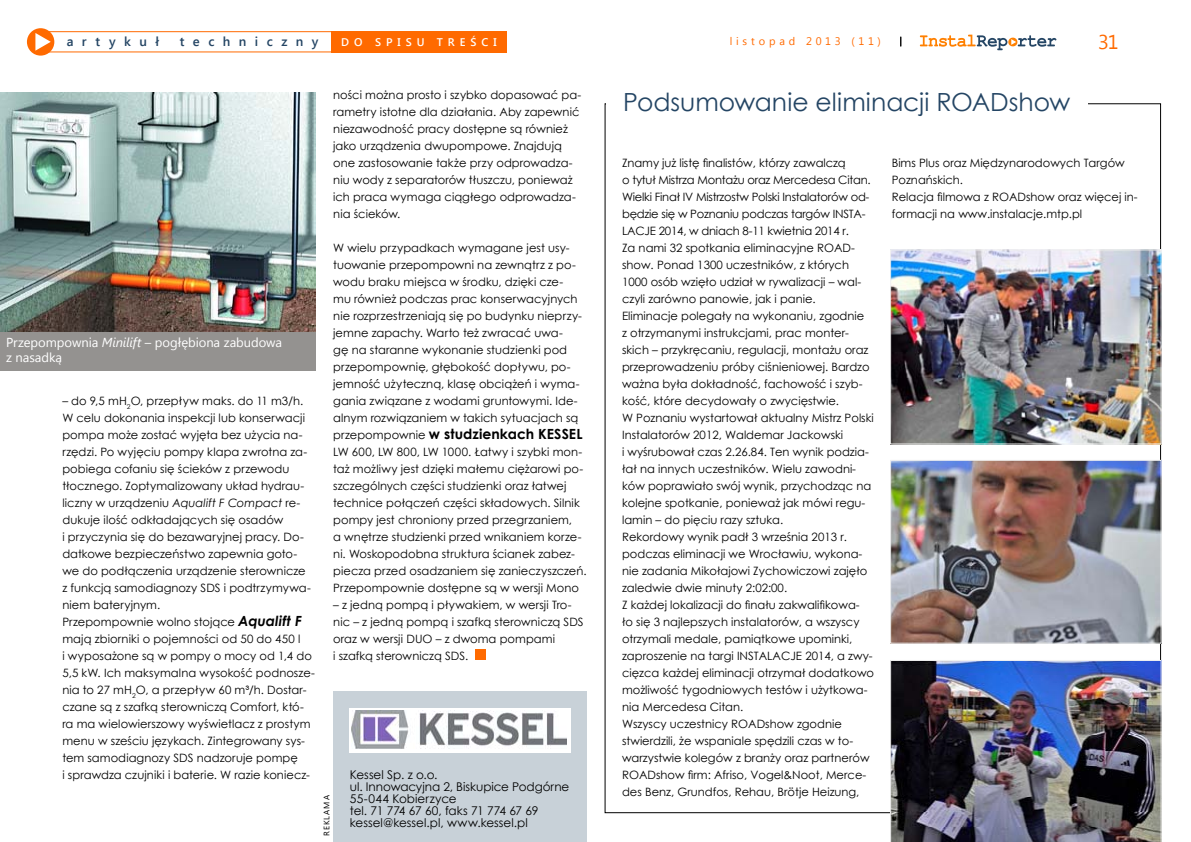
<style>
.page{position:relative;width:1191px;height:842px;background:#fff}
.page>*{position:absolute;margin:0;border:0;box-sizing:border-box;transform-origin:0 0}
.t1{font:25px "Century Gothic";color:#244564}
.t2{font:20px "Segoe UI";color:#ff6a00}
.t3{font:700 14px "Century Gothic";letter-spacing:.005em;color:#000}
.t4{font:13px/15px "Segoe UI";letter-spacing:-.005em;color:#fff}
.t5{font:600 13px "Segoe UI";letter-spacing:.65em;color:#244564}
.t6{font:12px/12px "Century Gothic";letter-spacing:-.005em;color:#000}
.t7{font:11.5px/17px "Century Gothic";color:#000}
.t8{font:600 11.1px "Segoe UI";letter-spacing:.445em;color:#fff}
.t9{font:11px "Segoe UI";letter-spacing:.345em;color:#ff6a00}
.t10{font:8px "Segoe UI";color:#000}
.s1{font-style:italic}
.s2{font-weight:700;font-style:italic;font-size:14px}
.s3{font-weight:400;font-size:11.5px}
</style>
<div class="page">
<div style="left:27px;top:28px;width:27px;height:28px;background:#ff6a00;border-radius:50%"></div>
<svg style="left:35px;top:33px;width:16px;height:17px"></svg>
<svg style="left:920px;top:35px;width:136px;height:15px"></svg>
<div style="left:33px;top:31px;width:310px;height:21px;border:1px solid #ff6a00"></div>
<div style="left:331px;top:31px;width:176px;height:21px;background:#ff6a00"></div>
<div style="left:475px;top:650px;width:10px;height:10px;background:#ff6a00"></div>
<div style="left:333px;top:691px;width:253px;height:151px;background:#c8d1d8"></div>
<div style="left:349px;top:708px;width:221px;height:44px;background:#fff"></div>
<img style="left:351px;top:711px;width:215px;height:38px">
<img style="left:0;top:93px;width:316px;height:239px">
<div style="left:0;top:332px;width:316px;height:39px;background:#949290"></div>
<img style="left:892px;top:462px;width:267px;height:179px">
<div style="left:890px;top:460px;width:271px;height:183px;border:1px solid #f1f1f1"></div>
<img style="left:892px;top:252px;width:267px;height:190px">
<div style="left:890px;top:250px;width:271px;height:194px;border:1px solid #f1f1f1"></div>
<img style="left:890px;top:660px;width:271px;height:182px">
<p class="t5" style="left:67px;top:32px;width:94px">artykuł</p>
<p class="t5" style="left:180px;top:32px;width:140px">techniczny</p>
<p class="t8" style="left:341px;top:34px;width:157px">do spisu treści</p>
<p class="t9" style="left:729px;top:34px;width:153px">listopad 2013 (11)</p>
<h2 class="t2" style="left:1098px;top:28px;width:22px">31</h2>
<p class="t4" style="left:6px;top:334px;width:277px">Przepompownia <span class="s1">Minilift</span> – pogłębiona zabudowa z nasadką</p>
<p class="t7" style="left:62px;top:392px;width:254px">– do 9,5 mH<sub>2</sub>O, przepływ maks. do 11 m3/h.<br>W celu dokonania inspekcji lub konserwacji pompa może zostać wyjęta bez użycia na&shy;rzędzi. Po wyjęciu pompy klapa zwrotna za&shy;pobiega cofaniu się ścieków z przewodu tłocznego. Zoptymalizowany układ hydrau&shy;liczny w urządzeniu <span class="s1">Aqualift F Compact</span> re&shy;dukuje ilość odkładających się osadów<br>i przyczynia się do bezawaryjnej pracy. Do&shy;datkowe bezpieczeństwo zapewnia goto&shy;we do podłączenia urządzenie sterownicze<br>z funkcją samodiagnozy SDS i podtrzymywa&shy;niem bateryjnym.<br>Przepompownie wolno stojące <span class="s2">Aqualift F </span>mają zbiorniki o pojemności od 50 do 450 l<br>i wyposażone są w pompy o mocy od 1,4 do 5,5 kW. Ich maksymalna wysokość podnosze&shy;nia to 27 mH<sub>2</sub>O, a przepływ 60 m³/h. Dostar&shy;czane są z szafką sterowniczą Comfort, któ&shy;ra ma wielowierszowy wyświetlacz z prostym menu w sześciu językach. Zintegrowany sys&shy;tem samodiagnozy SDS nadzoruje pompę<br>i sprawdza czujniki i baterie. W razie koniecz-</p>
<p class="t7" style="left:333px;top:86px;width:250px">ności można prosto i szybko dopasować pa&shy;rametry istotne dla działania. Aby zapewnić niezawodność pracy dostępne są również jako urządzenia dwupompowe. Znajdują one zastosowanie także przy odprowadza&shy;niu wody z separatorów tłuszczu, ponieważ ich praca wymaga ciągłego odprowadza&shy;nia ścieków.</p>
<p class="t7" style="left:333px;top:239px;width:250px">W wielu przypadkach wymagane jest usy&shy;tuowanie przepompowni na zewnątrz z po&shy;wodu braku miejsca w środku, dzięki cze&shy;mu również podczas prac konserwacyjnych nie rozprzestrzeniają się po budynku nieprzy&shy;jemne zapachy. Warto też zwracać uwa-<br>gę na staranne wykonanie studzienki pod przepompownię, głębokość dopływu, po&shy;jemność użyteczną, klasę obciążeń i wyma&shy;gania związane z wodami gruntowymi. Ide&shy;alnym rozwiązaniem w takich sytuacjach są</p>
<p class="t3" style="left:333px;top:423px;width:251px"><span class="s3">przepompownie</span> w studzienkach KESSEL</p>
<p class="t7" style="left:333px;top:443px;width:255px">LW 600, LW 800, LW 1000. Łatwy i szybki mon&shy;taż możliwy jest dzięki małemu ciężarowi po&shy;szczególnych części studzienki oraz łatwej technice połączeń części składowych. Silnik pompy jest chroniony przed przegrzaniem,<br>a wnętrze studzienki przed wnikaniem korze&shy;ni. Woskopodobna struktura ścianek zabez&shy;piecza przed osadzaniem się zanieczyszczeń.<br>Przepompownie dostępne są w wersji Mono</p>
<p class="t7" style="left:333px;top:596px;width:252px">– z jedną pompą i pływakiem, w wersji Tro&shy;nic – z jedną pompą i szafką sterowniczą SDS oraz w wersji DUO – z dwoma pompami<br>i szafką sterowniczą SDS.</p>
<p class="t10" style="left:321px;top:836px;width:41px;rotate:-90deg">reklama</p>
<p class="t6" style="left:350px;top:768px;width:221px">Kessel Sp. z o.o.<br>ul. Innowacyjna 2, Biskupice Podgórne<br>55-044 Kobierzyce<br>tel. 71 774 67 60, faks 71 774 67 69 kessel@kessel.pl, www.kessel.pl</p>
<h1 class="t1" style="left:623px;top:85px;width:448px">Podsumowanie eliminacji ROADshow</h1>
<p class="t7" style="left:622px;top:154px;width:253px">Znamy już listę finalistów, którzy zawalczą<br>o tytuł Mistrza Montażu oraz Mercedesa Citan.<br>Wielki Finał IV Mistrzostw Polski Instalatorów od&shy;będzie się w Poznaniu podczas targów INSTA-LACJE 2014, w dniach 8-11 kwietnia 2014 r.<br>Za nami 32 spotkania eliminacyjne ROAD&shy;show. Ponad 1300 uczestników, z których 1000 osób wzięło udział w rywalizacji – wal&shy;czyli zarówno panowie, jak i panie.<br>Eliminacje polegały na wykonaniu, zgodnie<br>z otrzymanymi instrukcjami, prac monter&shy;skich – przykręcaniu, regulacji, montażu oraz przeprowadzeniu próby ciśnieniowej. Bardzo ważna była dokładność, fachowość i szyb&shy;kość, które decydowały o zwycięstwie.<br>W Poznaniu wystartował aktualny Mistrz Polski Instalatorów 2012, Waldemar Jackowski<br>i wyśrubował czas 2.26.84. Ten wynik podzia&shy;łał na innych uczestników. Wielu zawodni&shy;ków poprawiało swój wynik, przychodząc na kolejne spotkanie, ponieważ jak mówi regu&shy;lamin – do pięciu razy sztuka.<br>Rekordowy wynik padł 3 września 2013 r. podczas eliminacji we Wrocławiu, wykona&shy;nie zadania Mikołajowi Zychowiczowi zajęło zaledwie dwie minuty 2:02:00.<br>Z każdej lokalizacji do finału zakwalifikowa-<br>ło się 3 najlepszych instalatorów, a wszyscy otrzymali medale, pamiątkowe upominki, zaproszenie na targi INSTALACJE 2014, a zwy&shy;cięzca każdej eliminacji otrzymał dodatkowo możliwość tygodniowych testów i użytkowa&shy;nia Mercedesa Citan.<br>Wszyscy uczestnicy ROADshow zgodnie stwierdzili, że wspaniale spędzili czas w to&shy;warzystwie kolegów z branży oraz partnerów ROADshow firm: Afriso, Vogel&amp;Noot, Merce&shy;des Benz, Grundfos, Rehau, Brötje Heizung,</p>
<p class="t7" style="left:891px;top:154px;width:247px">Bims Plus oraz Międzynarodowych Targów Poznańskich.<br>Relacja filmowa z ROADshow oraz więcej in&shy;formacji na www.instalacje.mtp.pl</p>
</div>
